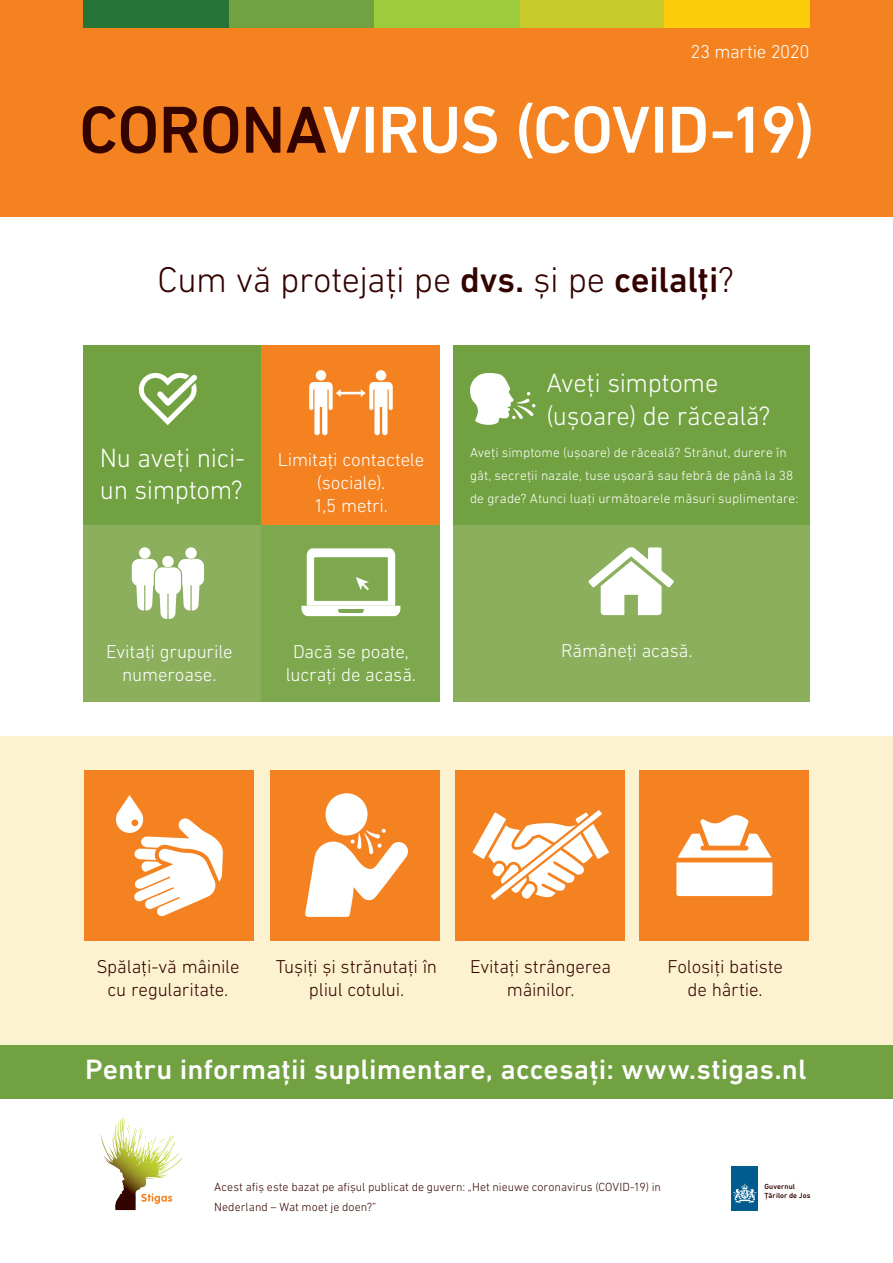
<style>
.page{position:relative;width:893px;height:1263px;background:#fff}
.page>*{position:absolute;margin:0;border:0;box-sizing:border-box;transform-origin:0 0}
.t1{font:500 67.5px "DIN Next LT Pro";letter-spacing:-.01em;color:#fff}
.t2{font:300 36.3px "DIN Next LT Pro";letter-spacing:-.015em;color:#330300}
.t3{font:500 28.5px "DIN Next LT Pro";color:#fff}
.t4{font:300 27px/32.4px "DIN Next LT Pro";letter-spacing:-.01em;color:#fff}
.t5{font:300 18.9px/23.1px "DIN Next LT Pro";letter-spacing:-.01em;color:#fff;text-align:center}
.t6{font:300 18.9px/23.1px "DIN Next LT Pro";letter-spacing:-.01em;color:#330300;text-align:center}
.t7{font:300 13.5px/23.1px "DIN Next LT Pro";letter-spacing:.005em;color:#fff}
.t8{font:300 12px/19.5px "DIN Next LT Pro";color:#330300}
.t9{font:500 7.5px/9px "DIN Next LT Pro";letter-spacing:.015em;color:#330300}
.s1{color:#330300}
.s2{font-weight:500}
</style>
<div class="page">
<div style="left:0;top:0;width:893px;height:217px;background:#f58220"></div>
<svg style="left:100px;top:1118px;width:24px;height:61px"></svg>
<svg style="left:141px;top:1193px;width:31px;height:11px"></svg>
<div style="left:453px;top:345px;width:356px;height:357px;background:#71a141"></div>
<div style="left:453px;top:525px;width:356px;height:177px;background:#8caf5e"></div>
<div style="left:84px;top:345px;width:356px;height:357px;background:#71a141"></div>
<div style="left:84px;top:525px;width:178px;height:177px;background:#8caf5e"></div>
<div style="left:262px;top:525px;width:178px;height:177px;background:#7ea84d"></div>
<div style="left:0;top:736px;width:893px;height:309px;background:#fdf2cf"></div>
<div style="left:519px;top:0;width:145px;height:28px;background:#c9cb2d"></div>
<div style="left:664px;top:0;width:145px;height:28px;background:#fccc0a"></div>
<div style="left:374px;top:0;width:145px;height:28px;background:#9ccb3b"></div>
<div style="left:229px;top:0;width:145px;height:28px;background:#71a141"></div>
<div style="left:84px;top:0;width:145px;height:28px;background:#277439"></div>
<div style="left:0;top:1045px;width:893px;height:54px;background:#71a141"></div>
<div style="left:84px;top:770px;width:170px;height:170px;background:#f58220"></div>
<div style="left:639px;top:770px;width:170px;height:170px;background:#f58220"></div>
<div style="left:270px;top:770px;width:170px;height:170px;background:#f58220"></div>
<div style="left:455px;top:770px;width:170px;height:170px;background:#f58220"></div>
<svg style="left:470px;top:373px;width:65px;height:52px"></svg>
<svg style="left:132px;top:547px;width:72px;height:72px"></svg>
<svg style="left:301px;top:548px;width:99px;height:68px"></svg>
<svg style="left:588px;top:547px;width:86px;height:68px"></svg>
<svg style="left:116px;top:795px;width:107px;height:121px"></svg>
<svg style="left:305px;top:793px;width:103px;height:124px"></svg>
<svg style="left:676px;top:815px;width:96px;height:81px"></svg>
<div style="left:731px;top:1166px;width:27px;height:44px;background:#005b8f"></div>
<svg style="left:733px;top:1183px;width:23px;height:20px"></svg>
<svg style="left:473px;top:810px;width:136px;height:90px"></svg>
<div style="left:262px;top:345px;width:178px;height:180px;background:#f58220"></div>
<svg style="left:139px;top:373px;width:58px;height:52px"></svg>
<div style="left:316px;top:370px;width:10px;height:11px;background:#fff;border-radius:50%"></div>
<div style="left:376px;top:370px;width:10px;height:11px;background:#fff;border-radius:50%"></div>
<svg style="left:309px;top:382px;width:84px;height:53px"></svg>
<h3 class="t5" style="left:691px;top:39px;width:120px">23 martie 2020</h3>
<h1 class="t1" style="left:79px;top:91px;width:737px"><span class="s1">CORONA</span>VIRUS (COVID-19)</h1>
<h2 class="t2" style="left:158px;top:258px;width:578px">Cum vă protejați pe <span class="s2">dvs.</span> și pe <span class="s2">ceilalți</span>?</h2>
<h3 class="t4" style="left:100px;top:441px;width:147px">Nu aveți nici&shy;un simptom?</h3>
<h3 class="t5" style="left:278px;top:448px;width:148px">Limitați contactele (sociale).<br>1,5 metri.</h3>
<h3 class="t4" style="left:546px;top:367px;width:226px">Aveți simptome (ușoare) de răceală?</h3>
<p class="t7" style="left:470px;top:441px;width:330px">Aveți simptome (ușoare) de răceală? Strănut, durere în gât, secreții nazale, tuse ușoară sau febră de până la 38 de grade? Atunci luați următoarele măsuri suplimentare:</p>
<h3 class="t5" style="left:106px;top:639px;width:128px">Evitați grupurile numeroase.</h3>
<h3 class="t5" style="left:286px;top:640px;width:132px">Dacă se poate, lucrați de acasă.</h3>
<h3 class="t5" style="left:561px;top:639px;width:133px">Rămâneți acasă.</h3>
<h3 class="t6" style="left:96px;top:954px;width:145px">Spălați-vă mâinile cu regularitate.</h3>
<h3 class="t6" style="left:276px;top:954px;width:163px">Tușiți și strănutați în pliul cotului.</h3>
<h3 class="t6" style="left:470px;top:954px;width:143px">Evitați strângerea mâinilor.</h3>
<h3 class="t6" style="left:667px;top:954px;width:117px">Folosiți batiste de hârtie.</h3>
<h3 class="t3" style="left:85px;top:1053px;width:723px">Pentru informații suplimentare, accesați: www.stigas.nl</h3>
<p class="t8" style="left:214px;top:1177px;width:448px">Acest afiș este bazat pe afișul publicat de guvern: „Het nieuwe coronavirus (COVID-19) in<br>Nederland – Wat moet je doen?”</p>
<p class="t9" style="left:764px;top:1182px;width:47px">Guvernul<br>Țărilor de Jos</p>
</div>
